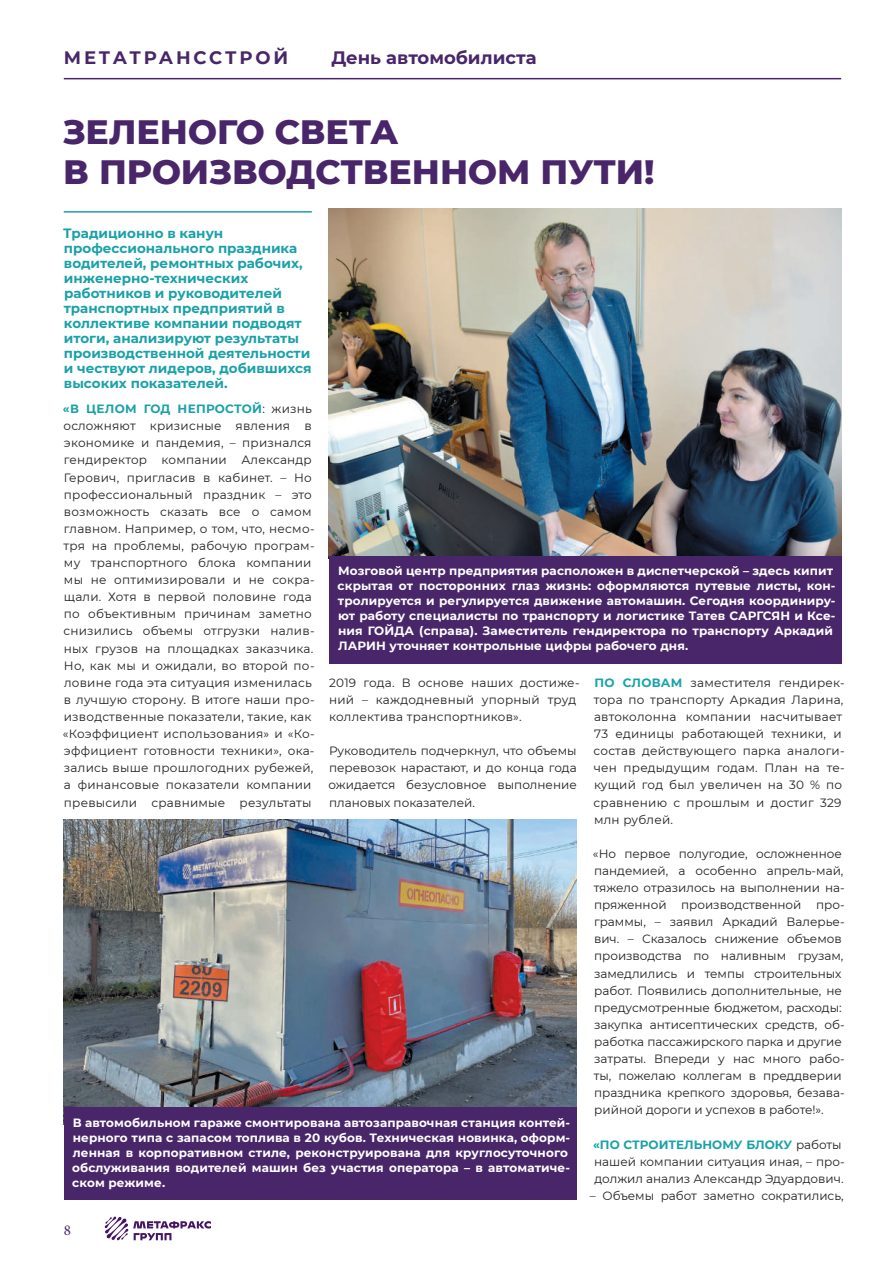
<style>
.page{position:relative;width:893px;height:1263px;background:#fff}
.page>*{position:absolute;margin:0;border:0;box-sizing:border-box;transform-origin:0 0}
.t1{font:800 34.5px "Montserrat";color:#492669}
.t2{font:700 18px "Montserrat";color:#492669}
.t3{font:700 18px "Montserrat";letter-spacing:.16em;color:#492669}
.t4{font:15px "Minion Pro";color:#492669}
.t5{font:700 13.5px/15px "Montserrat";color:#1aa1a9}
.t6{font:12px/17.1px "Montserrat";letter-spacing:.015em;color:#231f20}
.t7{font:700 12px/15px "Montserrat";letter-spacing:.01em;color:#fff}
.s1{font-weight:700;color:#1aa1a9}
</style>
<div class="page">
<svg style="left:105px;top:1216px;width:106px;height:24px"></svg>
<hr style="left:64px;top:78px;width:777px;height:1px;background:#492669">
<hr style="left:64px;top:211px;width:248px;height:2px;background:#1aa1a9">
<img style="left:329px;top:209px;width:513px;height:347px">
<div style="left:329px;top:556px;width:513px;height:107px;background:#492669"></div>
<img style="left:64px;top:819px;width:513px;height:289px">
<div style="left:64px;top:1108px;width:513px;height:92px;background:#492669"></div>
<h2 class="t3" style="left:64px;top:45px;width:223px">МЕТАТРАНССТР ОЙ</h2>
<h2 class="t2" style="left:331px;top:45px;width:207px">День автомобилиста</h2>
<h1 class="t1" style="left:63px;top:106px;width:27px">ЗЕЛЕНОГО</h1>
<h1 class="t1" style="left:275px;top:106px;width:26px">СВЕТА</h1>
<h1 class="t1" style="left:63px;top:147px;width:64px">В ПРОИЗВО</h1>
<h1 class="t1" style="left:286px;top:147px;width:57px">ДСТВЕННОМ</h1>
<h1 class="t1" style="left:540px;top:147px;width:26px">ПУТИ</h1>
<h1 class="t1" style="left:644px;top:147px;width:12px">!</h1>
<p class="t5" style="left:63px;top:225px;width:250px">Традиционно в канун профессионального праздника водителей, ремонтных рабочих, инженерно-технических работников и руководителей транспортных предприятий в коллективе компании подводят итоги, анализируют результаты производственной деятельности и чествуют лидеров, добившихся высоких показателей.</p>
<p class="t6" style="left:63px;top:400px;width:253px"><span class="s1">«В ЦЕЛОМ ГОД НЕПРОСТОЙ</span>: жизнь осложняют кризисные явления в экономике и пандемия, – признался гендиректор компании Александр Герович, пригласив в кабинет. – Но профессиональный праздник – это возможность сказать все о самом главном. Например, о том, что, несмо&shy;тря на проблемы, рабочую програм&shy;му транспортного блока компании мы не оптимизировали и не сокра&shy;щали. Хотя в первой половине года по объективным причинам заметно снизились объемы отгрузки налив&shy;ных грузов на площадках заказчика.<br>Но, как мы и ожидали, во второй по&shy;ловине года эта ситуация изменилась в лучшую сторону. В итоге наши про&shy;изводственные показатели, такие, как «Коэффициент использования» и «Ко&shy;эффициент готовности техники», ока&shy;зались выше прошлогодних рубежей, а финансовые показатели компании превысили сравнимые результаты</p>
<p class="t7" style="left:338px;top:563px;width:499px">Мозговой центр предприятия расположен в диспетчерской – здесь кипит скрытая от посторонних глаз жизнь: оформляются путевые листы, кон&shy;тролируется и регулируется движение автомашин. Сегодня координиру&shy;ют работу специалисты по транспорту и логистике Татев САРГСЯН и Ксе&shy;ния ГОЙДА (справа). Заместитель гендиректора по транспорту Аркадий ЛАРИН уточняет контрольные цифры рабочего дня.</p>
<p class="t6" style="left:329px;top:673px;width:252px">2019 года. В основе наших достиже&shy;ний – каждодневный упорный труд коллектива транспортников».</p>
<p class="t6" style="left:329px;top:742px;width:250px;text-align:justify">Руководитель подчеркнул, что объемы перевозок нарастают, и до конца года ожидается безусловное выполнение плановых показателей.</p>
<p class="t6" style="left:594px;top:673px;width:253px"><span class="s1">ПО СЛОВАМ</span> заместителя гендирек&shy;тора по транспорту Аркадия Ларина, автоколонна компании насчитывает<br>73 единицы работающей техники, и состав действующего парка аналоги&shy;чен предыдущим годам. План на те&shy;кущий год был увеличен на 30 % по сравнению с прошлым и достиг 329 млн рублей.</p>
<p class="t6" style="left:593px;top:844px;width:253px">«Но первое полугодие, осложненное пандемией, а особенно апрель-май, тяжело отразилось на выполнении на&shy;пряженной производственной про&shy;граммы, – заявил Аркадий Валерье&shy;вич. – Сказалось снижение объемов производства по наливным грузам, замедлились и темпы строительных работ. Появились дополнительные, не предусмотренные бюджетом, расходы: закупка антисептических средств, об&shy;работка пассажирского парка и другие затраты. Впереди у нас много рабо&shy;ты, пожелаю коллегам в преддверии праздника крепкого здоровья, безава&shy;рийной дороги и успехов в работе!».</p>
<p class="t6" style="left:593px;top:1135px;width:253px"><span class="s1">«ПО СТРОИТЕЛЬНОМУ БЛОКУ</span> работы нашей компании ситуация иная, – про&shy;должил анализ Александр Эдуардович.</p>
<p class="t6" style="left:590px;top:1186px;width:255px">– Объемы работ заметно сократились,</p>
<p class="t7" style="left:72px;top:1115px;width:499px">В автомобильном гараже смонтирована автозаправочная станция контей&shy;нерного типа с запасом топлива в 20 кубов. Техническая новинка, оформ&shy;ленная в корпоративном стиле, реконструирована для круглосуточного обслуживания водителей машин без участия оператора – в автоматиче&shy;ском режиме.</p>
<p class="t4" style="left:64px;top:1220px;width:9px">8</p>
</div>
